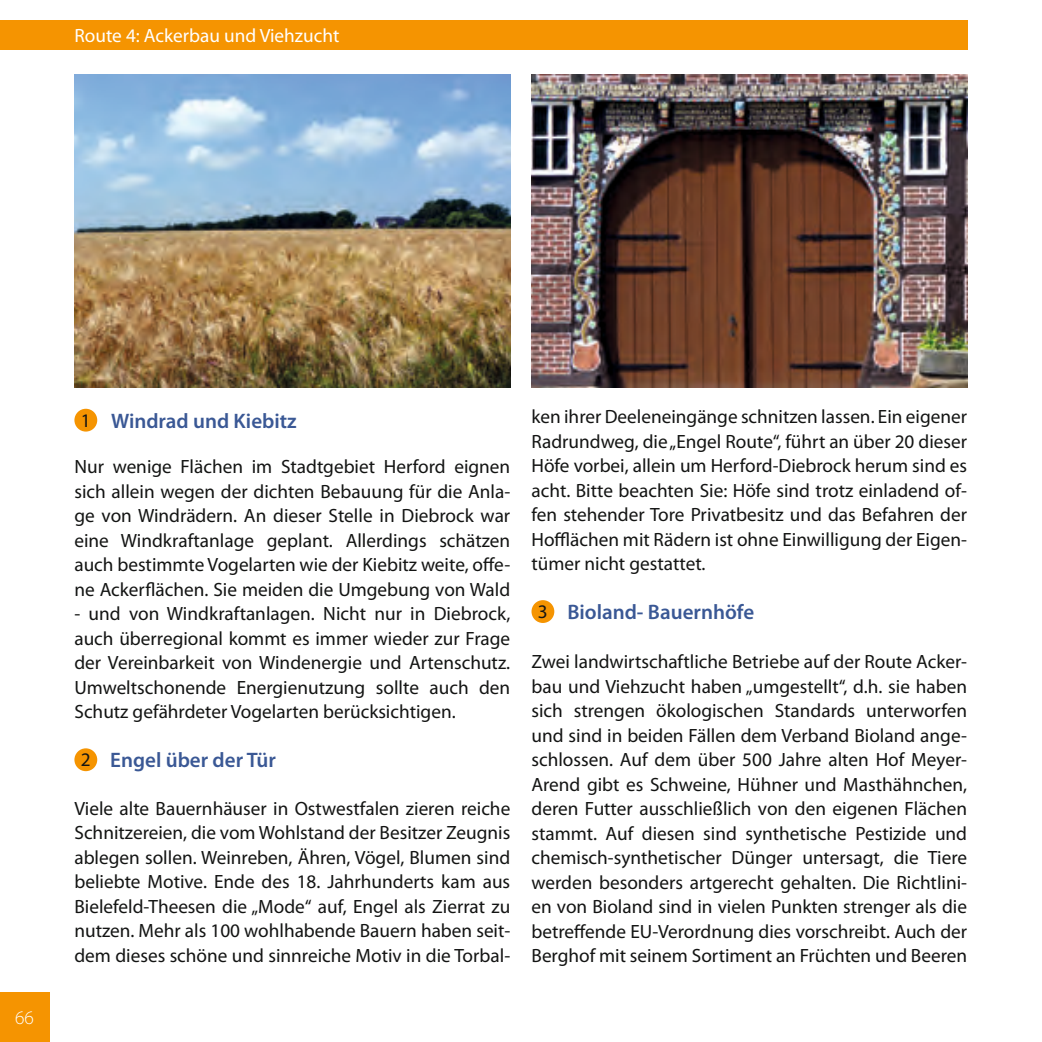
<style>
.page{position:relative;width:1042px;height:1042px;background:#fff}
.page>*{position:absolute;margin:0;border:0;box-sizing:border-box;transform-origin:0 0}
.t1{font:600 21px "Myriad Pro";color:#3a5895}
.t2{font:19.25px/24.5px "Myriad Pro";color:#131413;text-align:justify}
.t3{font:19.25px "Myriad Pro";color:#fff}
.t4{font:300 19.25px "Myriad Pro";color:#fff}
.s1{font-weight:400;font-size:19.25px;color:#131413}
</style>
<div class="page">
<div style="left:74px;top:409px;width:23px;height:22px;background:#f59401;border-radius:50%"></div>
<div style="left:74px;top:748px;width:23px;height:23px;background:#f59401;border-radius:50%"></div>
<div style="left:531px;top:600px;width:23px;height:23px;background:#f59401;border-radius:50%"></div>
<div style="left:0;top:992px;width:50px;height:50px;background:#f59401"></div>
<img style="left:74px;top:74px;width:436px;height:314px">
<div style="left:0;top:20px;width:967px;height:30px;background:#f59401"></div>
<img style="left:531px;top:74px;width:436px;height:314px">
<p class="t3" style="left:74px;top:23px;width:266px">Route 4: Ackerbau und Viehzucht</p>
<p class="t4" style="left:15px;top:1006px;width:20px">66</p>
<p class="t1" style="left:81px;top:407px;width:217px"><span class="s1">1</span> Windrad und Kiebitz</p>
<p class="t2" style="left:74px;top:454px;width:437px">Nur wenige Flächen im Stadtgebiet Herford eignen sich allein wegen der dichten Bebauung für die Anla&shy;ge von Windrädern. An dieser Stelle in Diebrock war eine Windkraftanlage geplant. Allerdings schätzen auch bestimmte Vogelarten wie der Kiebitz weite, offe&shy;ne Ackerflächen. Sie meiden die Umgebung von Wald</p>
<p class="t2" style="left:74px;top:601px;width:437px">- und von Windkraftanlagen. Nicht nur in Diebrock, auch überregional kommt es immer wieder zur Frage der Vereinbarkeit von Windenergie und Artenschutz.<br>Umweltschonende Energienutzung sollte auch den Schutz gefährdeter Vogelarten berücksichtigen.</p>
<p class="t1" style="left:81px;top:747px;width:197px"><span class="s1">2</span> Engel über der Tür</p>
<p class="t2" style="left:74px;top:796px;width:437px">Viele alte Bauernhäuser in Ostwestfalen zieren reiche Schnitzereien, die vom Wohlstand der Besitzer Zeugnis ablegen sollen. Weinreben, Ähren, Vögel, Blumen sind beliebte Motive. Ende des 18. Jahrhunderts kam aus Bielefeld-Theesen die „Mode“ auf, Engel als Zierrat zu nutzen. Mehr als 100 wohlhabende Bauern haben seit&shy;dem dieses schöne und sinnreiche Motiv in die Torbal-</p>
<p class="t2" style="left:531px;top:404px;width:437px">ken ihrer Deeleneingänge schnitzen lassen. Ein eigener Radrundweg, die „Engel Route“, führt an über 20 dieser Höfe vorbei, allein um Herford-Diebrock herum sind es acht. Bitte beachten Sie: Höfe sind trotz einladend of&shy;fen stehender Tore Privatbesitz und das Befahren der Hofflächen mit Rädern ist ohne Einwilligung der Eigen&shy;tümer nicht gestattet.</p>
<p class="t1" style="left:538px;top:599px;width:218px"><span class="s1">3</span> Bioland- Bauernhöfe</p>
<p class="t2" style="left:531px;top:649px;width:437px">Zwei landwirtschaftliche Betriebe auf der Route Acker&shy;bau und Viehzucht haben „umgestellt“, d.h. sie haben sich strengen ökologischen Standards unterworfen und sind in beiden Fällen dem Verband Bioland ange&shy;schlossen. Auf dem über 500 Jahre alten Hof Meyer-Arend gibt es Schweine, Hühner und Masthähnchen, deren Futter ausschließlich von den eigenen Flächen stammt. Auf diesen sind synthetische Pestizide und chemisch-synthetischer Dünger untersagt, die Tiere werden besonders artgerecht gehalten. Die Richtlini&shy;en von Bioland sind in vielen Punkten strenger als die betreffende EU-Verordnung dies vorschreibt. Auch der Berghof mit seinem Sortiment an Früchten und Beeren</p>
</div>
